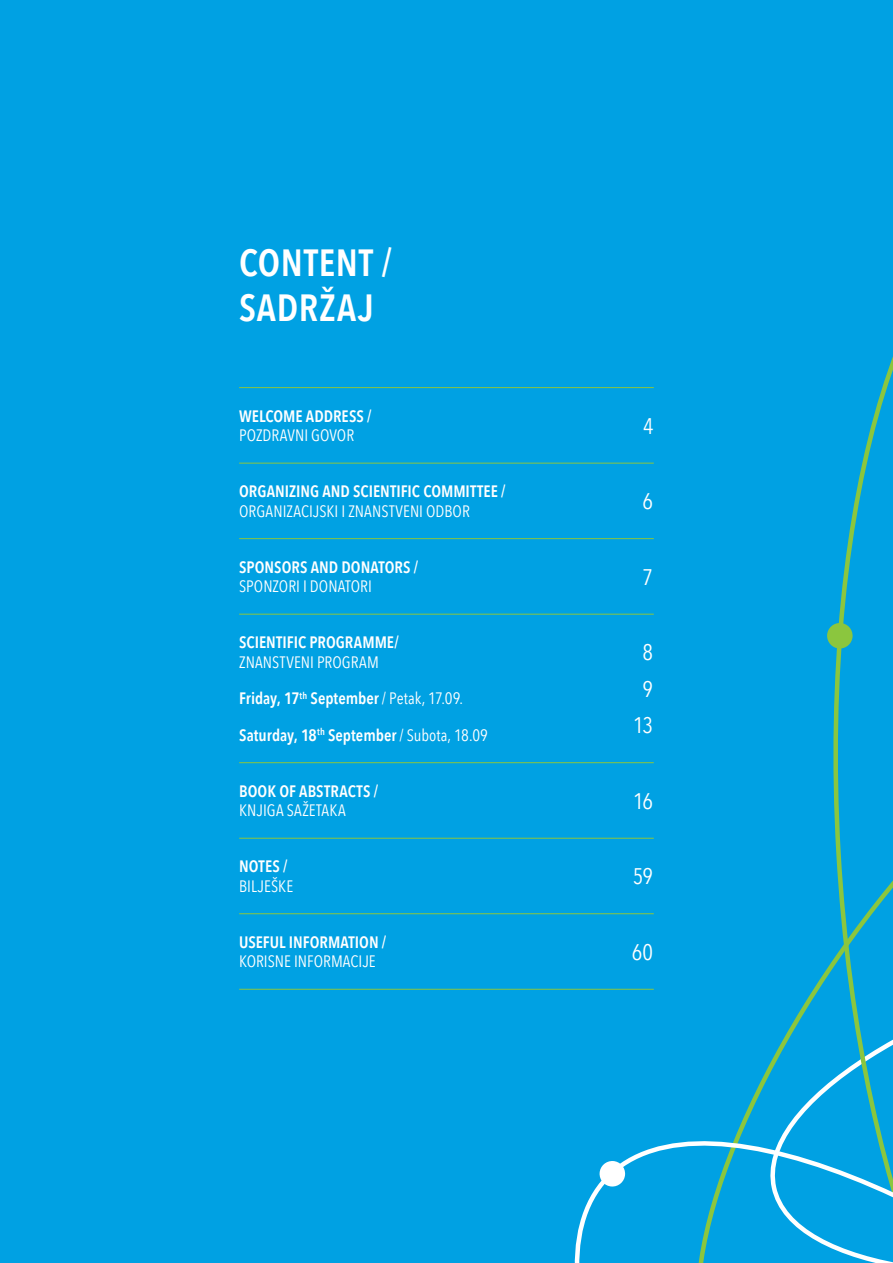
<style>
.page{position:relative;width:893px;height:1263px;background:#00a1e3}
.page>*{position:absolute;margin:0;border:0;box-sizing:border-box;transform-origin:0 0}
.t1{font:600 37.8px/45px "Avenir Next Condensed";letter-spacing:.02em;color:#fff}
.t2{font:22.5px "Avenir Next Condensed";letter-spacing:-.04em;color:#fff}
.t3{font:600 16.5px "Avenir Next Condensed";color:#fff}
.t4{font:16.5px "Avenir Next Condensed";color:#fff}
.s1{font-weight:400}
</style>
<div class="page">
<hr style="left:239px;top:387px;width:415px;height:1px;background:#8bc63e">
<hr style="left:239px;top:463px;width:415px;height:1px;background:#8bc63e">
<hr style="left:239px;top:538px;width:415px;height:1px;background:#8bc63e">
<hr style="left:239px;top:614px;width:415px;height:1px;background:#8bc63e">
<hr style="left:239px;top:762px;width:415px;height:1px;background:#8bc63e">
<hr style="left:239px;top:838px;width:415px;height:1px;background:#8bc63e">
<hr style="left:239px;top:913px;width:415px;height:1px;background:#8bc63e">
<hr style="left:239px;top:989px;width:415px;height:1px;background:#8bc63e">
<svg style="left:818px;top:356px;width:75px;height:715px"></svg>
<svg style="left:574px;top:1071px;width:319px;height:192px"></svg>
<div style="left:827px;top:623px;width:26px;height:26px;background:#8bc63e;border-radius:50%"></div>
<div style="left:599px;top:1160px;width:26px;height:27px;background:#fff;border-radius:50%"></div>
<h1 class="t1" style="left:239px;top:239px;width:154px">CONTENT /<br>SADRŽAJ</h1>
<p class="t3" style="left:239px;top:402px;width:134px">WELCOME ADDRESS /</p>
<p class="t4" style="left:239px;top:421px;width:116px">POZDRAVNI GOVOR</p>
<p class="t3" style="left:239px;top:477px;width:268px">ORGANIZING AND SCIENTIFIC COMMITTEE /</p>
<p class="t4" style="left:239px;top:497px;width:232px">ORGANIZACIJSKI I ZNANSTVENI ODBOR</p>
<p class="t3" style="left:239px;top:553px;width:181px">SPONSORS AND DONATORS /</p>
<p class="t4" style="left:239px;top:572px;width:134px">SPONZORI I DONATORI</p>
<p class="t3" style="left:239px;top:628px;width:161px">SCIENTIFIC PROGRAMME/</p>
<p class="t4" style="left:239px;top:648px;width:141px">ZNANSTVENI PROGRAM</p>
<p class="t3" style="left:239px;top:684px;width:225px">Friday, 17<sup>th</sup> September <span class="s1">/ Petak, 17.09.</span></p>
<p class="t3" style="left:239px;top:721px;width:250px">Saturday, 18<sup>th</sup> September <span class="s1">/ Subota, 18.09</span></p>
<h2 class="t2" style="left:643px;top:406px;width:12px">4</h2>
<h2 class="t2" style="left:643px;top:482px;width:12px">6</h2>
<h2 class="t2" style="left:643px;top:557px;width:12px">7</h2>
<h2 class="t2" style="left:643px;top:633px;width:12px">8</h2>
<h2 class="t2" style="left:643px;top:669px;width:12px">9</h2>
<h2 class="t2" style="left:633px;top:706px;width:21px">13</h2>
<p class="t3" style="left:239px;top:777px;width:140px">BOOK OF ABSTRACTS /</p>
<p class="t4" style="left:239px;top:796px;width:108px">KNJIGA SAŽETAKA</p>
<h2 class="t2" style="left:633px;top:782px;width:21px">16</h2>
<p class="t3" style="left:239px;top:852px;width:50px">NOTES /</p>
<p class="t4" style="left:239px;top:872px;width:56px">BILJEŠKE</p>
<h2 class="t2" style="left:633px;top:857px;width:22px">59</h2>
<p class="t3" style="left:239px;top:928px;width:149px">USEFUL INFORMATION /</p>
<p class="t4" style="left:239px;top:947px;width:138px">KORISNE INFORMACIJE</p>
<h2 class="t2" style="left:632px;top:933px;width:23px">60</h2>
</div>
